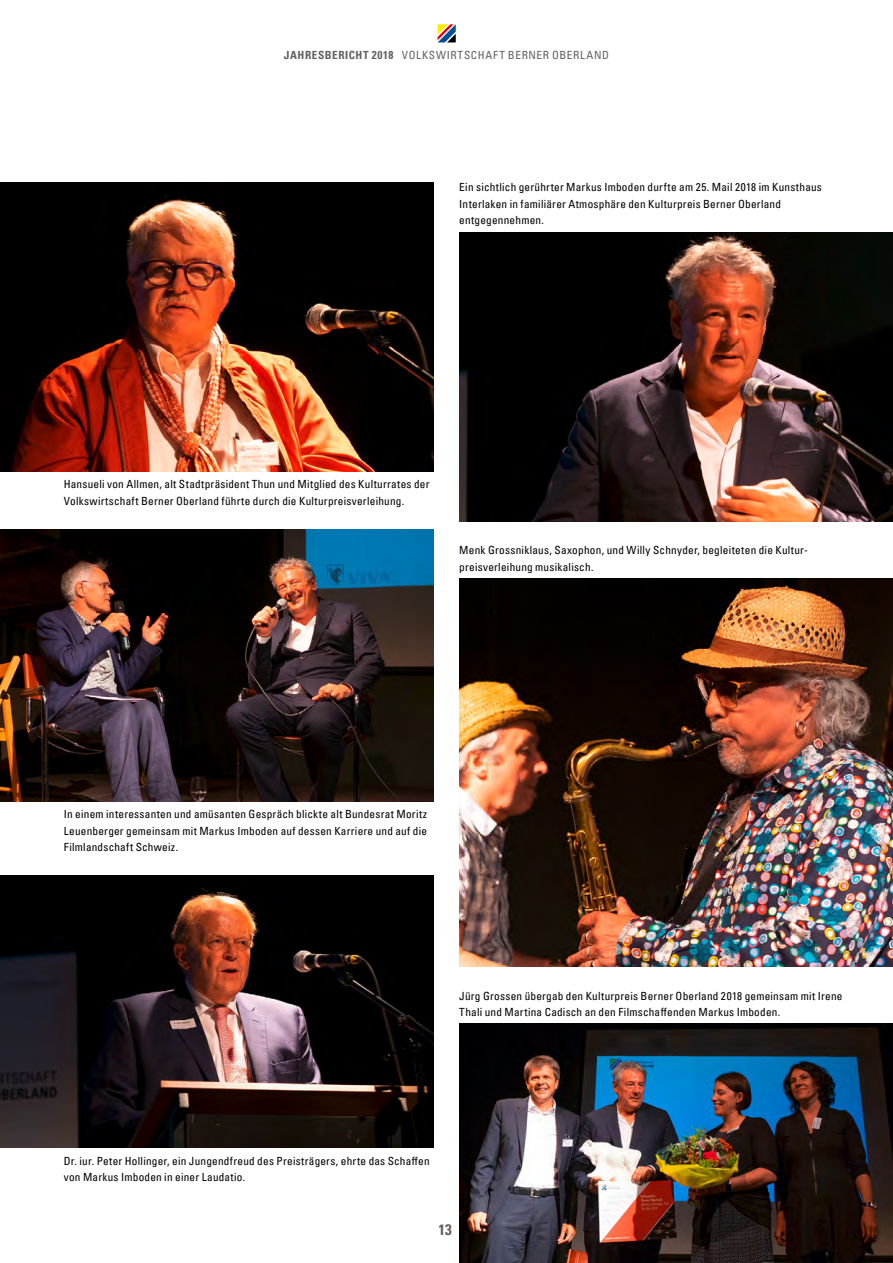
<style>
.page{position:relative;width:893px;height:1263px;background:#fff}
.page>*{position:absolute;margin:0;border:0;box-sizing:border-box;transform-origin:0 0}
.t1{font:700 condensed 15px "Univers LT Pro";color:#626261}
.t2{font:condensed 11.25px/16.5px "Univers LT Pro";letter-spacing:.02em;color:#000}
.t3{font:condensed 11.25px "Univers LT Pro";letter-spacing:.06em;color:#626261}
.s1{font-weight:700}
</style>
<div class="page">
<svg style="left:438px;top:24px;width:17px;height:18px"></svg>
<img style="left:0;top:183px;width:434px;height:289px">
<img style="left:0;top:529px;width:434px;height:273px">
<img style="left:459px;top:232px;width:434px;height:289px">
<img style="left:459px;top:579px;width:434px;height:388px">
<img style="left:0;top:876px;width:434px;height:271px">
<img style="left:459px;top:1024px;width:434px;height:239px">
<p class="t3" style="left:284px;top:48px;width:327px"><span class="s1">JAHRESBERICHT 2018</span> VOLKSWIRTSCHAFT BERNER OBERLAND</p>
<p class="t2" style="left:459px;top:178px;width:364px">Ein sichtlich gerührter Markus Imboden durfte am 25. Mail 2018 im Kunsthaus<br>Interlaken in familiärer Atmosphäre den Kulturpreis Berner Oberland entgegennehmen.</p>
<p class="t2" style="left:64px;top:475px;width:367px">Hansueli von Allmen, alt Stadtpräsident Thun und Mitglied des Kulturrates der<br>Volkswirtschaft Berner Oberland führte durch die Kulturpreisverleihung.</p>
<p class="t2" style="left:459px;top:541px;width:350px">Menk Grossniklaus, Saxophon, und Willy Schnyder, begleiteten die Kultur&shy;preisverleihung musikalisch.</p>
<p class="t2" style="left:64px;top:805px;width:365px;text-align:justify">In einem interessanten und amüsanten Gespräch blickte alt Bundesrat Moritz Leuenberger gemeinsam mit Markus Imboden auf dessen Karriere und auf die Filmlandschaft Schweiz.</p>
<p class="t2" style="left:459px;top:987px;width:385px">Jürg Grossen übergab den Kulturpreis Berner Oberland 2018 gemeinsam mit Irene<br>Thali und Martina Cadisch an den Filmschaffenden Markus Imboden.</p>
<p class="t2" style="left:64px;top:1152px;width:367px">Dr. iur. Peter Hollinger, ein Jungendfreud des Preisträgers, ehrte das Schaffen von Markus Imboden in einer Laudatio.</p>
<h1 class="t1" style="left:438px;top:1221px;width:15px">13</h1>
</div>
